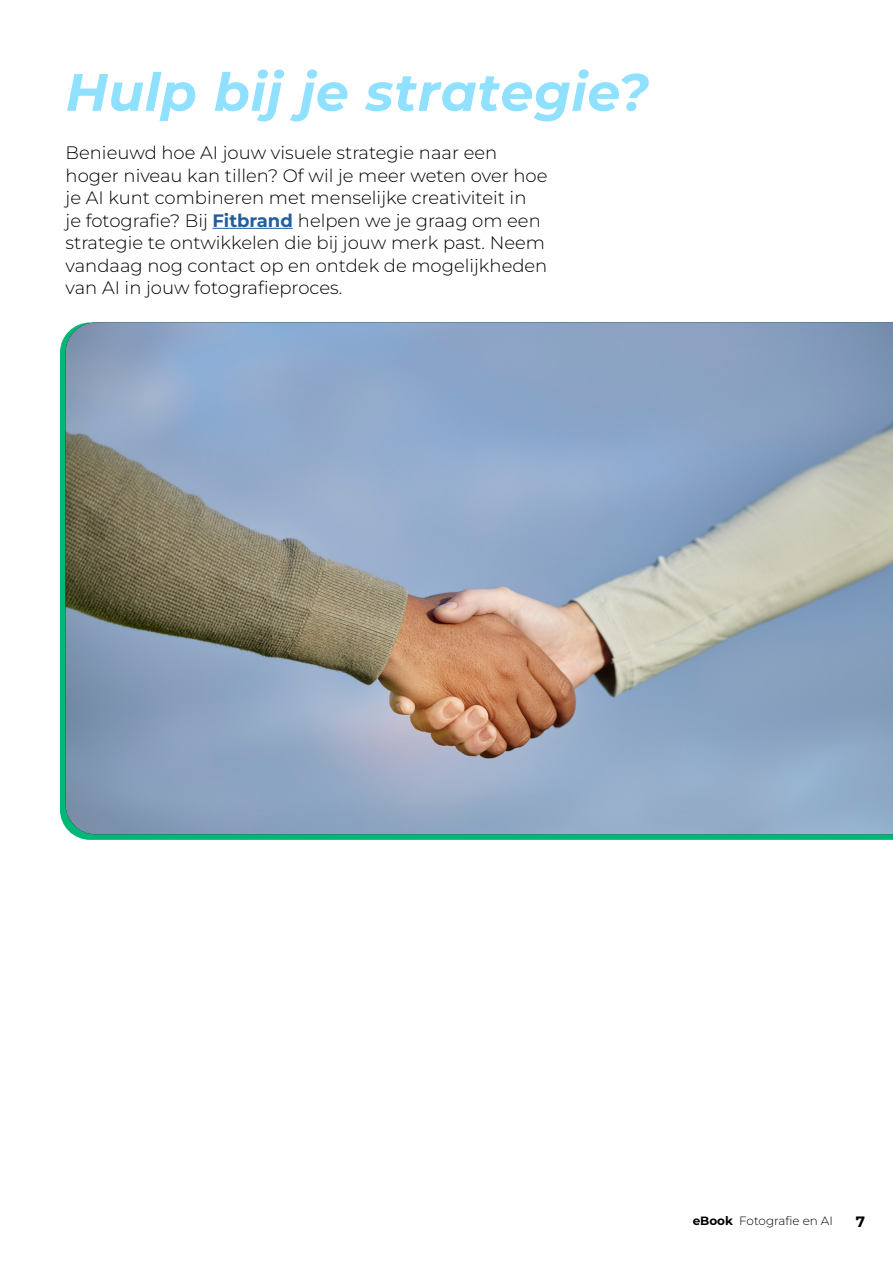
<style>
.page{position:relative;width:893px;height:1263px;background:#fff}
.page>*{position:absolute;margin:0;border:0;box-sizing:border-box;transform-origin:0 0}
.t1{font:italic 700 52.5px "Montserrat";letter-spacing:.005em;color:#8fe1ff}
.t2{font:300 18px/22.5px "Montserrat";color:#000}
.t3{font:700 15px "Montserrat";color:#000}
.t4{font:300 12px "Montserrat";color:#000}
.s1{font-weight:700;color:#215e9e}
.s2{font-weight:700}
</style>
<div class="page">
<hr style="left:212px;top:228px;width:81px;height:1px;background:#215e9e">
<img style="left:66px;top:322px;width:827px;height:512px">
<h1 class="t1" style="left:66px;top:70px;width:585px">Hulp bij je strategie?</h1>
<p class="t2" style="left:66px;top:143px;width:483px">Benieuwd hoe AI jouw visuele strategie naar een hoger niveau kan tillen? Of wil je meer weten over hoe je AI kunt combineren met menselijke creativiteit in<br>je fotografie? Bij <span class="s1">Fitbrand</span> helpen we je graag om een strategie te ontwikkelen die bij jouw merk past. Neem vandaag nog contact op en ontdek de mogelijkheden van AI in jouw fotografieproces.</p>
<p class="t4" style="left:693px;top:1213px;width:142px"><span class="s2">eBook</span> Fotografie en AI</p>
<p class="t3" style="left:856px;top:1212px;width:11px">7</p>
</div>
